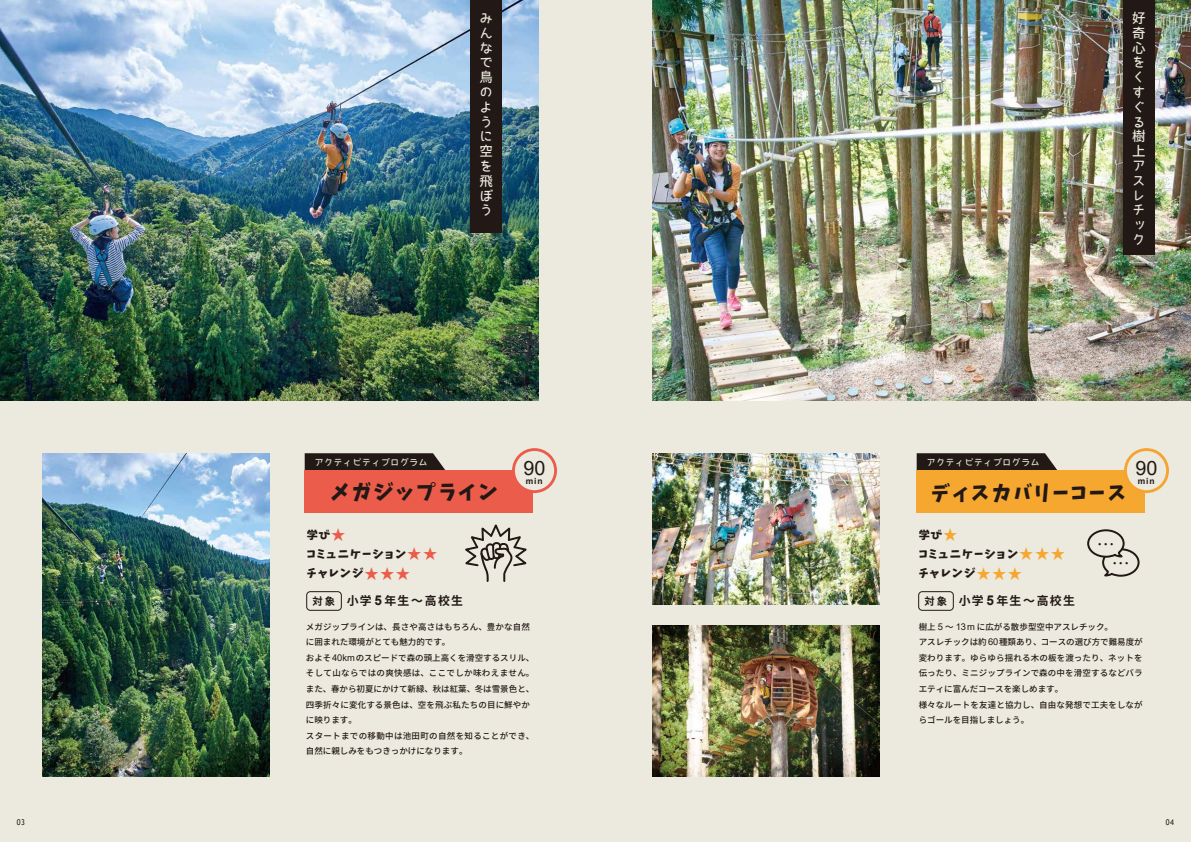
<style>
.page{position:relative;width:1191px;height:842px;background:#eceade}
.page>*{position:absolute;margin:0;border:0;box-sizing:border-box;transform-origin:0 0}
.t1{font:19.8px "Keifont";letter-spacing:.1em;color:#221815}
.t2{font:19.8px "Keifont";letter-spacing:.12em;color:#221815}
.t3{font:19.8px "Arial";color:#221815}
.t4{font:18px "Koz Go Pr 6 N";color:#221815}
.t5{font:700 13.5px/14.8px "Bokutachino Gothic 2";color:#e8e7da}
.t6{font:700 11.9px "Source Han Sans";letter-spacing:.1em;color:#221815}
.t7{font:11.2px/19.1px "Keifont";letter-spacing:.1em;color:#221815}
.t8{font:700 9.2px "Bokutachino Gothic 2";letter-spacing:.025em;color:#eceade}
.t9{font:500 8.5px/15.6px "Source Han Sans";letter-spacing:.015em;color:#221815}
.t10{font:700 8.5px "Arial";letter-spacing:.1em;color:#221815}
.t11{font:8px "Trebuchet MS";color:#221815;scale:.9 1}
.s1{font-size:14.3px;color:#eb5c4a}
.s2{font-size:14.3px;color:#f5a730}
.s3{font-size:10.3px}
.s4{font-family:"Arial";font-size:13.6px}
.s5{font-family:"Arial";font-weight:400;font-size:9.4px}
</style>
<div class="page">
<svg style="left:305px;top:453px;width:140px;height:17px"></svg>
<div style="left:305px;top:470px;width:228px;height:43px;background:#eb5c4a"></div>
<img style="left:0;top:0;width:538px;height:401px">
<img style="left:652px;top:0;width:539px;height:401px">
<img style="left:43px;top:453px;width:227px;height:324px">
<img style="left:652px;top:625px;width:227px;height:152px">
<img style="left:652px;top:453px;width:227px;height:152px">
<svg style="left:916px;top:453px;width:141px;height:17px"></svg>
<div style="left:916px;top:470px;width:229px;height:43px;background:#f5a730"></div>
<div style="left:470px;top:0;width:32px;height:232px;background:#221815"></div>
<div style="left:1123px;top:0;width:31px;height:254px;background:#221815"></div>
<svg style="left:465px;top:524px;width:62px;height:58px"></svg>
<div style="left:513px;top:449px;width:42px;height:43px;background:#eceade;border-radius:50%"></div>
<div style="left:512px;top:448px;width:45px;height:45px;border:3px solid #eb5c4a;border-radius:50%"></div>
<div style="left:306px;top:591px;width:36px;height:20px;border:1px solid #221815;border-radius:4px"></div>
<div style="left:1125px;top:449px;width:42px;height:43px;background:#eceade;border-radius:50%"></div>
<div style="left:1124px;top:448px;width:45px;height:45px;border:3px solid #f5a430;border-radius:50%"></div>
<div style="left:918px;top:591px;width:35px;height:20px;border:1px solid #221815;border-radius:4px"></div>
<svg style="left:1087px;top:529px;width:53px;height:48px"></svg>
<h3 class="t5" style="left:479px;top:11px;width:15px">みんなで鳥のように空を飛ぼう</h3>
<h3 class="t5" style="left:1132px;top:11px;width:15px">好奇心をくすぐる樹上アスレチック</h3>
<p class="t8" style="left:315px;top:457px;width:115px">アクティビティプログラム</p>
<p class="t8" style="left:926px;top:457px;width:115px">アクティビティプログラム</p>
<h1 class="t1" style="left:931px;top:477px;width:197px">ディスカバリーコース</h1>
<h1 class="t3" style="left:523px;top:454px;width:23px">90</h1>
<p class="t10" style="left:526px;top:475px;width:18px">min</p>
<h1 class="t2" style="left:331px;top:476px;width:169px">メガジップライン</h1>
<h3 class="t7" style="left:307px;top:525px;width:132px">学び<span class="s1">★<br></span>コミュニケーション<span class="s1">★★</span>チャレンジ<span class="s1">★★★</span></h3>
<h3 class="t7" style="left:918px;top:525px;width:148px">学び<span class="s2">★<br></span>コミュニケーション<span class="s2">★★★</span>チャレンジ<span class="s2">★★★</span></h3>
<h2 class="t4" style="left:1096px;top:534px;width:19px">…</h2>
<h3 class="t6" style="left:312px;top:594px;width:152px"><span class="s3">対象</span> 小学<span class="s4">5</span>年生～高校生</h3>
<h3 class="t6" style="left:924px;top:594px;width:152px"><span class="s3">対象</span> 小学<span class="s4">5</span>年生～高校生</h3>
<h1 class="t3" style="left:1135px;top:454px;width:23px">90</h1>
<p class="t10" style="left:1137px;top:475px;width:18px">min</p>
<p class="t9" style="left:306px;top:619px;width:230px">メガジップラインは、長さや高さはもちろん、豊かな自然に囲まれた環境がとても魅力的です。<br>およそ<span class="s5">40km</span>のスピードで森の頭上高くを滑空するスリル、そして山ならではの爽快感は、ここでしか味わえません。また、春から初夏にかけて新緑、秋は紅葉、冬は雪景色と、四季折々に変化する景色は、空を飛ぶ私たちの目に鮮やかに映ります。<br>スタートまでの移動中は池田町の自然を知ることができ、自然に親しみをもつきっかけになります。</p>
<p class="t9" style="left:918px;top:619px;width:226px">樹上 <span class="s5">5</span> ～ <span class="s5">13m</span> に広がる散歩型空中アスレチック。<br>アスレチックは約 <span class="s5">60</span>種類あり、コースの選び方で難易度が変わります。ゆらゆら揺れる木の板を渡ったり、ネットを伝ったり、ミニジップラインで森の中を滑空するなどバラエティに富んだコースを楽しめます。<br>様々なルートを友達と協力し、自由な発想で工夫をしながらゴールを目指しましょう。</p>
<p class="t11" style="left:17px;top:817px;width:10px">03</p>
<p class="t11" style="left:1165px;top:817px;width:10px">04</p>
</div>
